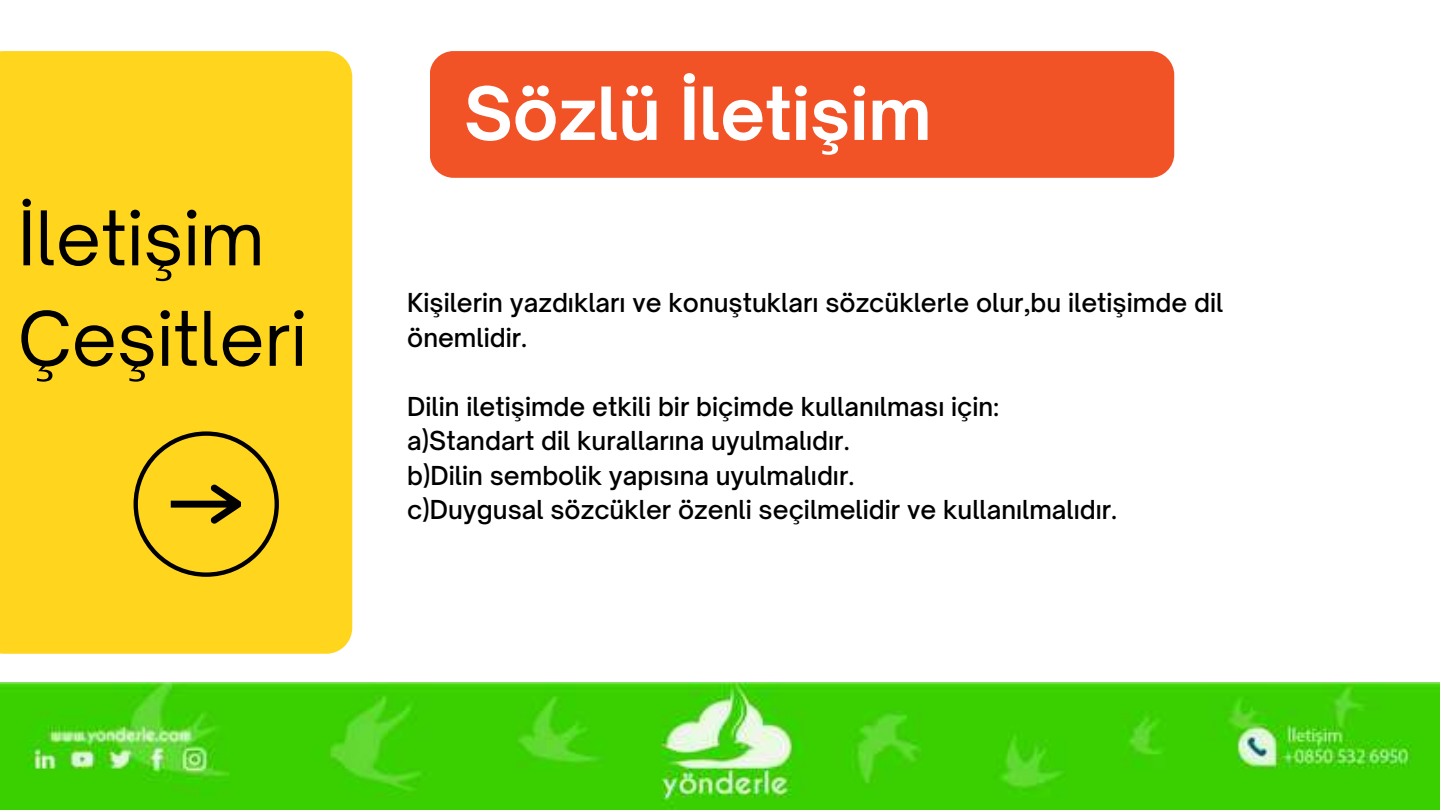
<style>
.page{position:relative;width:1440px;height:810px;background:#fff}
.page>*{position:absolute;margin:0;border:0;box-sizing:border-box;transform-origin:0 0}
.t1{font:72px/100.5px "Open Sauce One";color:#000}
.t2{font:700 70px "Open Sauce One";color:#fff}
.t3{font:500 25px/34.5px "Open Sauce One";color:#000}
</style>
<div class="page">
<div style="left:430px;top:51px;width:744px;height:127px;background:#f15226;border-radius:24px"></div>
<div style="left:0;top:51px;width:352px;height:603px;background:#ffd51e"></div>
<svg style="left:134px;top:431px;width:145px;height:146px"></svg>
<img style="left:0;top:682px;width:1440px;height:128px">
<h1 class="t1" style="left:18px;top:188px;width:284px">İletişim<br>Çeşitleri</h1>
<h2 class="t2" style="left:464px;top:70px;width:469px">Sözlü İletişim</h2>
<p class="t3" style="left:407px;top:286px;width:818px">Kişilerin yazdıkları ve konuştukları sözcüklerle olur,bu iletişimde dil önemlidir.</p>
<p class="t3" style="left:407px;top:389px;width:712px">Dilin iletişimde etkili bir biçimde kullanılması için: a)Standart dil kurallarına uyulmalıdır.<br>b)Dilin sembolik yapısına uyulmalıdır.<br>c)Duygusal sözcükler özenli seçilmelidir ve kullanılmalıdır.</p>
</div>
